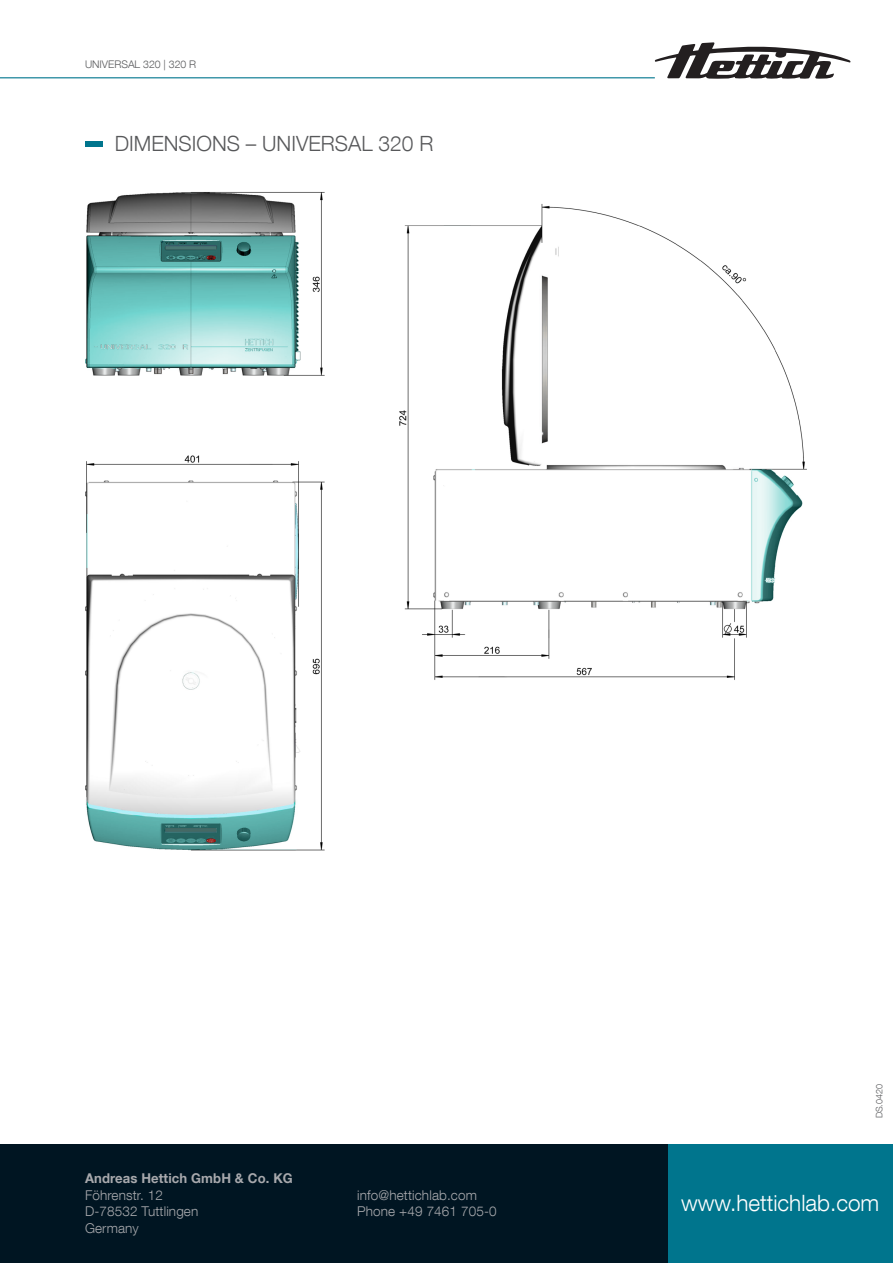
<style>
.page{position:relative;width:893px;height:1263px;background:#fff}
.page>*{position:absolute;margin:0;border:0;box-sizing:border-box;transform-origin:0 0}
.t1{font:300 22.5px "Helvetica Neue LT Com";color:#fff}
.Content{font:300 21px "Helvetica Neue LT Com";color:#57585a}
.Content-2{font:300 13.5px/16.5px "Helvetica Neue LT Com";letter-spacing:.01em;color:#a8a9ad}
.t2{font:300 10.5px "Helvetica Neue LT Com";color:#57585a}
.t3{font:300 9px "Helvetica Neue LT Com";color:#57585a}
.s1{font-weight:700}
</style>
<div class="page">
<div style="left:668px;top:1144px;width:225px;height:119px;background:#00758d"></div>
<div style="left:0;top:1144px;width:668px;height:119px;background:#001522"></div>
<svg style="left:655px;top:42px;width:195px;height:37px"></svg>
<hr style="left:0;top:77px;width:655px;height:1px;background:#00758d">
<div style="left:85px;top:141px;width:17px;height:6px;background:#00758d"></div>
<img style="left:85px;top:192px;width:722px;height:658px">
<p class="t2" style="left:85px;top:58px;width:113px">UNIVERSAL 320 | 320 R</p>
<p class="Content" style="left:115px;top:131px;width:320px">DIMENSIONS – UNIVERSAL 320 R</p>
<p class="Content-2" style="left:85px;top:1170px;width:209px"><span class="s1">Andreas Hettich GmbH &amp; Co. KG<br></span>Föhrenstr. 12<br>D-78532 Tuttlingen<br>Germany</p>
<p class="Content-2" style="left:357px;top:1186px;width:141px">info@hettichlab.com<br>Phone +49 7461 705-0</p>
<p class="t3" style="left:874px;top:1118px;width:36px;rotate:-90deg">DS.0420</p>
<h1 class="t1" style="left:681px;top:1190px;width:199px">www.hettichlab.com</h1>
</div>
